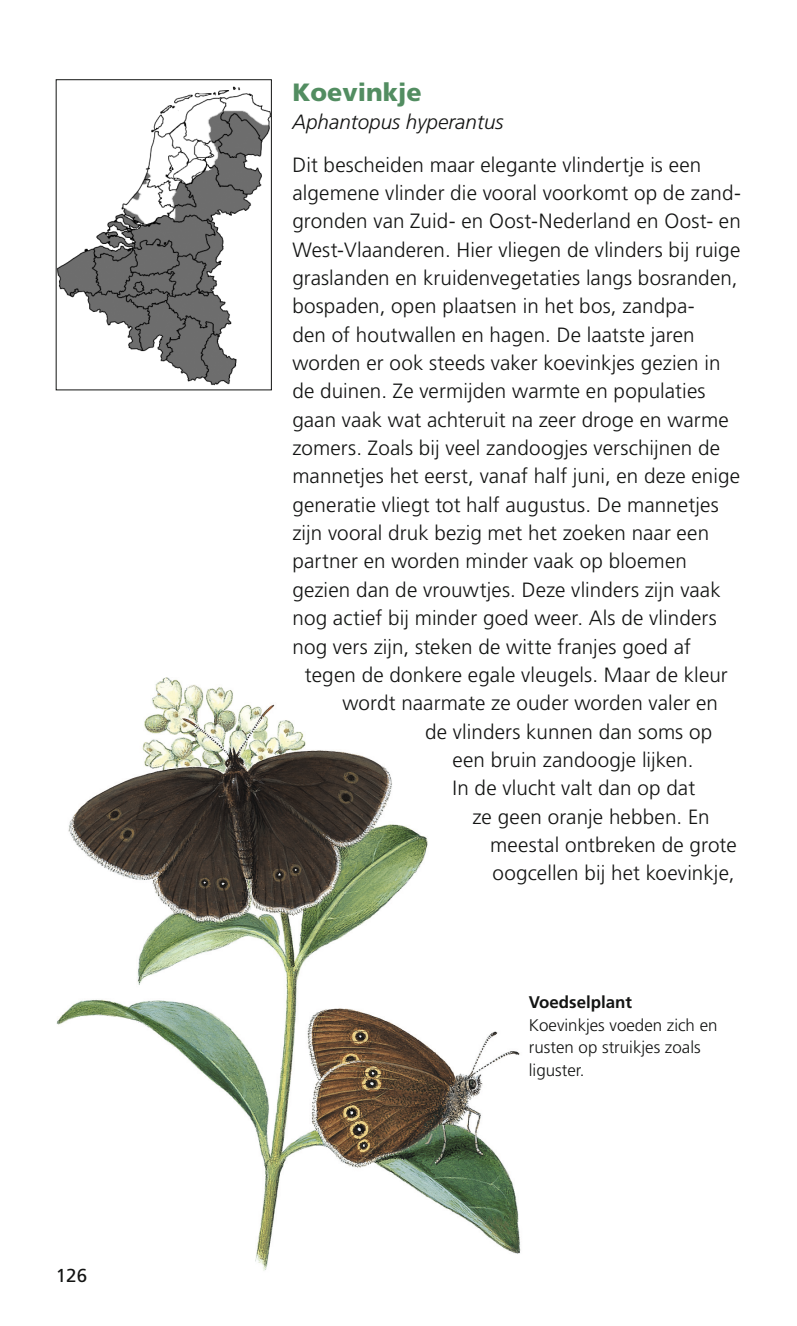
<style>
.page{position:relative;width:797px;height:1326px;background:#fff}
.page>*{position:absolute;margin:0;border:0;box-sizing:border-box;transform-origin:0 0}
.t1{font:900 25px "Frutiger LT";color:#528d61}
.t2{font:300 20.5px/28.2px "Frutiger LT";letter-spacing:.005em;color:#131413}
.t3{font:italic 300 20.5px "Frutiger LT";color:#131413}
.t4{font:18.75px "Frutiger";color:#131413}
.t5{font:300 17px/22.5px "Frutiger LT";color:#131413}
.t6{font:700 17px "Frutiger LT";color:#131413}
</style>
<div class="page">
<img style="left:56px;top:677px;width:465px;height:594px">
<img style="left:58px;top:86px;width:211px;height:300px">
<p class="t4" style="left:56px;top:1264px;width:33px">126</p>
<p class="t1" style="left:292px;top:77px;width:131px">Koevinkje</p>
<p class="t3" style="left:292px;top:110px;width:212px">Aphantopus hyperantus</p>
<p class="t2" style="left:292px;top:151px;width:450px">Dit bescheiden maar elegante vlindertje is een algemene vlinder die vooral voorkomt op de zand&shy;gronden van Zuid- en Oost-Nederland en Oost- en West-Vlaanderen. Hier vliegen de vlinders bij ruige graslanden en kruidenvegetaties langs bosranden, bospaden, open plaatsen in het bos, zandpa-<br>den of houtwallen en hagen. De laatste jaren worden er ook steeds vaker koevinkjes gezien in de duinen. Ze vermijden warmte en populaties gaan vaak wat achteruit na zeer droge en warme zomers. Zoals bij veel zandoogjes verschijnen de mannetjes het eerst, vanaf half juni, en deze enige generatie vliegt tot half augustus. De mannetjes zijn vooral druk bezig met het zoeken naar een partner en worden minder vaak op bloemen gezien dan de vrouwtjes. Deze vlinders zijn vaak nog actief bij minder goed weer. Als de vlinders nog vers zijn, steken de witte franjes goed af</p>
<p class="t2" style="left:305px;top:661px;width:424px">tegen de donkere egale vleugels. Maar de kleur</p>
<p class="t2" style="left:342px;top:689px;width:377px">wordt naarmate ze ouder worden valer en</p>
<p class="t2" style="left:425px;top:717px;width:288px">de vlinders kunnen dan soms op</p>
<p class="t2" style="left:452px;top:746px;width:242px">een bruin zandoogje lijken.</p>
<p class="t2" style="left:452px;top:774px;width:244px">In de vlucht valt dan op dat</p>
<p class="t2" style="left:472px;top:802px;width:238px">ze geen oranje hebben. En</p>
<p class="t2" style="left:489px;top:831px;width:248px">meestal ontbreken de grote</p>
<p class="t2" style="left:492px;top:859px;width:243px">oogcellen bij het koevinkje,</p>
<p class="t6" style="left:528px;top:992px;width:105px">Voedselplant</p>
<p class="t5" style="left:528px;top:1013px;width:190px">Koevinkjes voeden zich en rusten op struikjes zoals liguster.</p>
</div>
